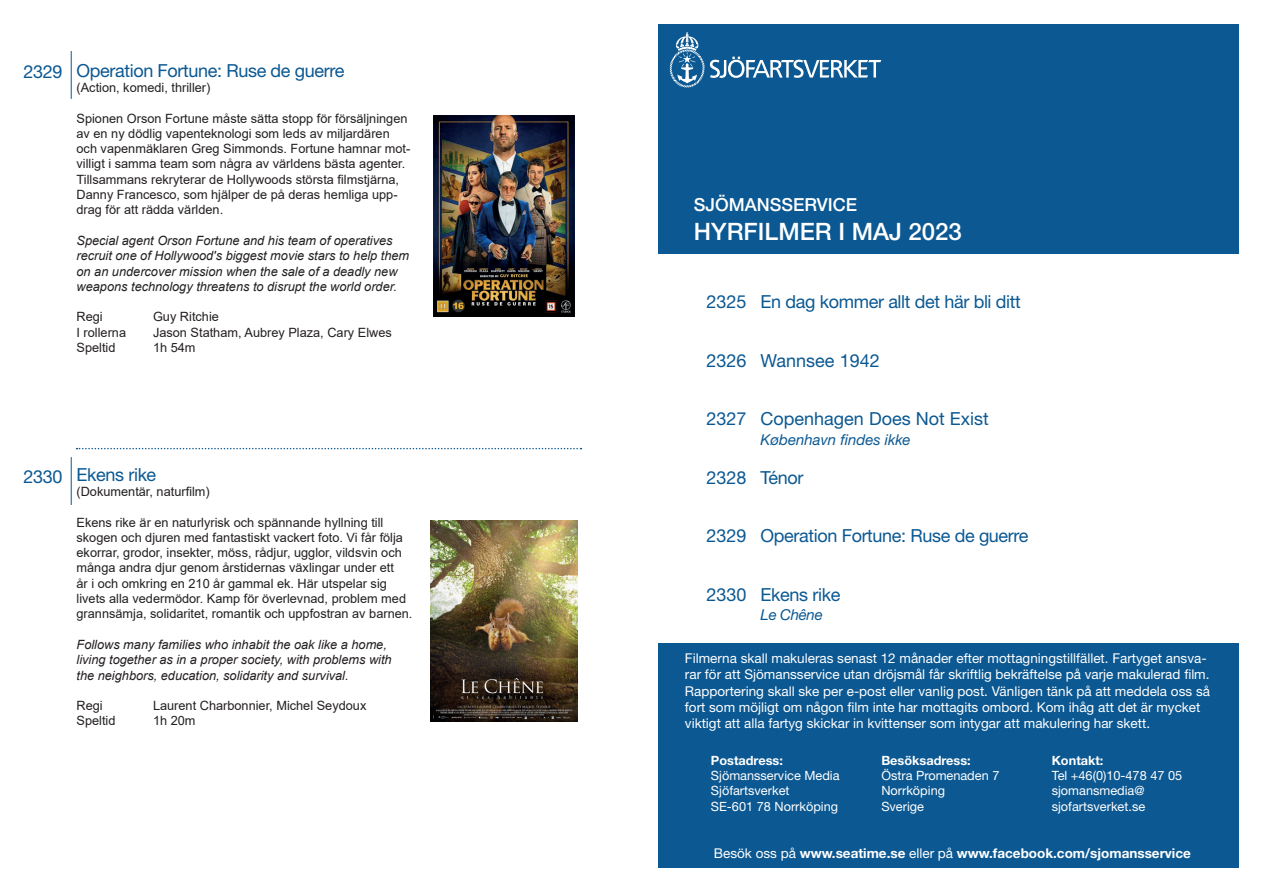
<style>
.page{position:relative;width:1263px;height:893px;background:#fff}
.page>*{position:absolute;margin:0;border:0;box-sizing:border-box;transform-origin:0 0}
.t1{font:500 24px "Helvetica Neue LT Std";color:#fff}
.t2{font:18px "Helvetica Neue LT Std";letter-spacing:-.02em;color:#0b5892}
.t3{font:18px "Helvetica Neue LT Std";color:#0b5892}
.t4{font:500 18px "Helvetica Neue LT Std";color:#fff}
.t5{font:italic 15px "Helvetica Neue LT Std";color:#0b5892}
.t6{font:13.5px/16.2px "Helvetica Neue LT Std";color:#fff}
.t7{font:700 13.5px "Helvetica Neue LT Std";color:#fff}
.t8{font:12.75px/15.3px "Arial";color:#231f20}
.t9{font:italic 12.75px/15.3px "Arial";color:#231f20}
.t10{font:12.75px/15.3px "Helvetica Neue LT Std";color:#fff}
.t11{font:700 12.75px "Helvetica Neue LT Std";color:#fff}
.s1{font-weight:400}
</style>
<div class="page">
<img style="left:434px;top:116px;width:140px;height:201px">
<svg style="left:77px;top:448px;width:504px;height:1px"></svg>
<hr style="left:71px;top:51px;width:1px;height:48px;background:#0b5892">
<img style="left:430px;top:521px;width:148px;height:201px">
<hr style="left:71px;top:457px;width:1px;height:48px;background:#0b5892">
<div style="left:658px;top:643px;width:580px;height:225px;background:#0b5892"></div>
<div style="left:658px;top:24px;width:580px;height:229px;background:#0b5892"></div>
<svg style="left:670px;top:32px;width:211px;height:55px"></svg>
<h2 class="t2" style="left:23px;top:61px;width:40px">2329</h2>
<h2 class="t2" style="left:77px;top:59px;width:269px">Operation Fortune: Ruse de guerre</h2>
<p class="t8" style="left:77px;top:80px;width:135px">(Action, komedi, thriller)</p>
<p class="t8" style="left:77px;top:110px;width:335px">Spionen Orson Fortune måste sätta stopp för försäljningen av en ny dödlig vapenteknologi som leds av miljardären och vapenmäklaren Greg Simmonds. Fortune hamnar mot&shy;villigt i samma team som några av världens bästa agenter.<br>Tillsammans rekryterar de Hollywoods största filmstjärna, Danny Francesco, som hjälper de på deras hemliga upp&shy;drag för att rädda världen.</p>
<p class="t9" style="left:77px;top:233px;width:334px">Special agent Orson Fortune and his team of operatives recruit one of Hollywood's biggest movie stars to help them on an undercover mission when the sale of a deadly new weapons technology threatens to disrupt the world order.</p>
<p class="t8" style="left:77px;top:309px;width:28px">Regi</p>
<p class="t8" style="left:153px;top:309px;width:67px">Guy Ritchie</p>
<p class="t8" style="left:77px;top:325px;width:51px">I rollerna</p>
<p class="t8" style="left:153px;top:325px;width:240px">Jason Statham, Aubrey Plaza, Cary Elwes</p>
<p class="t8" style="left:77px;top:340px;width:40px">Speltid</p>
<p class="t8" style="left:153px;top:340px;width:44px">1h 54m</p>
<h2 class="t2" style="left:23px;top:466px;width:40px">2330</h2>
<h2 class="t2" style="left:77px;top:463px;width:81px">Ekens rike</h2>
<p class="t8" style="left:77px;top:484px;width:135px">(Dokumentär, naturfilm)</p>
<p class="t8" style="left:77px;top:514px;width:337px">Ekens rike är en naturlyrisk och spännande hyllning till skogen och djuren med fantastiskt vackert foto. Vi får följa ekorrar, grodor, insekter, möss, rådjur, ugglor, vildsvin och många andra djur genom årstidernas växlingar under ett<br>år i och omkring en 210 år gammal ek. Här utspelar sig livets alla vedermödor. Kamp för överlevnad, problem med grannsämja, solidaritet, romantik och uppfostran av barnen.</p>
<p class="t9" style="left:77px;top:637px;width:317px">Follows many families who inhabit the oak like a home, living together as in a proper society, with problems with the neighbors, education, solidarity and survival.</p>
<p class="t8" style="left:77px;top:698px;width:28px">Regi</p>
<p class="t8" style="left:153px;top:698px;width:215px">Laurent Charbonnier, Michel Seydoux</p>
<p class="t8" style="left:77px;top:713px;width:40px">Speltid</p>
<p class="t8" style="left:153px;top:713px;width:44px">1h 20m</p>
<h2 class="t4" style="left:694px;top:194px;width:165px">SJÖMANSSERVICE</h2>
<h1 class="t1" style="left:694px;top:217px;width:270px">HYRFILMER I MAJ 2023</h1>
<h2 class="t2" style="left:707px;top:291px;width:316px">2325 En dag kommer allt det här bli ditt</h2>
<h2 class="t3" style="left:707px;top:349px;width:175px">2326 Wannsee 1942</h2>
<h2 class="t3" style="left:707px;top:408px;width:284px">2327 Copenhagen Does Not Exist</h2>
<p class="t5" style="left:761px;top:430px;width:152px">København findes ikke</p>
<h2 class="t2" style="left:707px;top:466px;width:98px">2328 Ténor</h2>
<h2 class="t2" style="left:707px;top:525px;width:323px">2329 Operation Fortune: Ruse de guerre</h2>
<h2 class="t2" style="left:707px;top:583px;width:135px">2330 Ekens rike</h2>
<p class="t5" style="left:761px;top:606px;width:64px">Le Chêne</p>
<p class="t6" style="left:685px;top:650px;width:526px">Filmerna skall makuleras senast 12 månader efter mottagningstillfället. Fartyget ansva&shy;rar för att Sjömansservice utan dröjsmål får skriftlig bekräftelse på varje makulerad film.<br>Rapportering skall ske per e-post eller vanlig post. Vänligen tänk på att meddela oss så fort som möjligt om någon film inte har mottagits ombord. Kom ihåg att det är mycket viktigt att alla fartyg skickar in kvittenser som intygar att makulering har skett.</p>
<p class="t11" style="left:711px;top:752px;width:74px">Postadress:</p>
<p class="t10" style="left:711px;top:768px;width:130px">Sjömansservice Media<br>Sjöfartsverket<br>SE-601 78 Norrköping</p>
<p class="t11" style="left:1052px;top:752px;width:53px">Kontakt:</p>
<p class="t10" style="left:1052px;top:768px;width:132px">Tel +46(0)10-478 47 05 sjomansmedia@ sjofartsverket.se</p>
<p class="t7" style="left:714px;top:845px;width:478px"><span class="s1">Besök oss på</span> www.seatime.se <span class="s1">eller på</span> www.facebook.com/sjomansservice</p>
<p class="t11" style="left:881px;top:752px;width:91px">Besöksadress:</p>
<p class="t10" style="left:881px;top:768px;width:120px">Östra Promenaden 7<br>Norrköping<br>Sverige</p>
</div>
